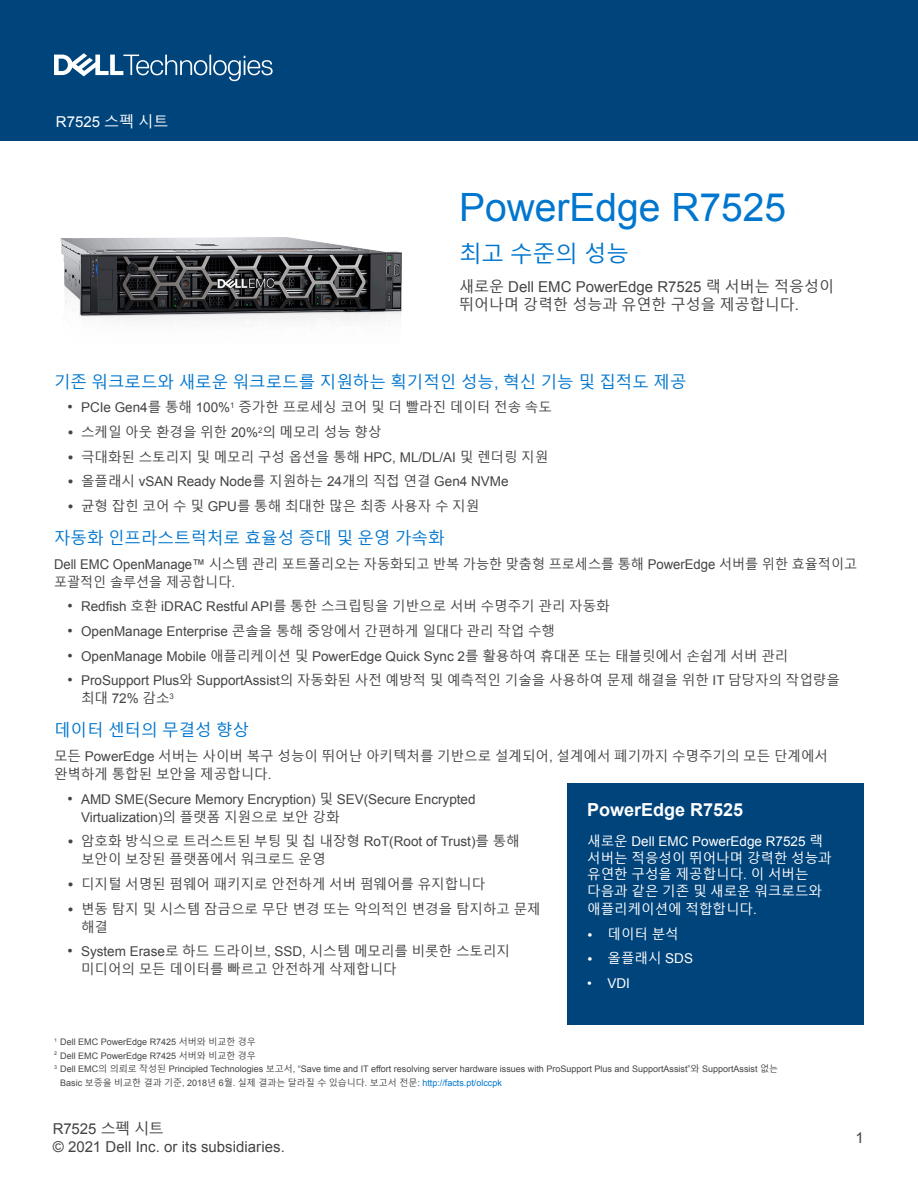
<style>
.page{position:relative;width:918px;height:1188px;background:#fff}
.page>*{position:absolute;margin:0;border:0;box-sizing:border-box;transform-origin:0 0}
.Document_Headline{font:39px "Arial";color:#0076ce}
.Document_Headline-2{font:22.5px "Malgun Gothic";color:#0076ce}
.Body_copy_Dell_Dark{font:700 18px "Arial";color:#fff}
.Body_Headline{font:16.5px "Malgun Gothic";color:#0076ce}
.Body_Text{font:16.5px "Malgun Gothic";color:#0076ce}
.Body_copy_Dell_Dark-2{font:15px/18px "Malgun Gothic";color:#444}
.t1{font:15px/18px "Arial";color:#444}
.t2{font:15px "Arial";color:#fff}
.Body_Text-2{font:13.5px/18px "Malgun Gothic";color:#444}
.t3{font:13.5px/18px "Arial";color:#444}
.Body_Text-3{font:13.5px/16.5px "Malgun Gothic";color:#fff}
.Bullet_Text{font:13.5px/18px "Malgun Gothic";color:#444}
.t4{font:13.5px "Arial";color:#fff}
.Table_Text{font:9px/13.5px "Arial";color:#444}
.Table_Text-2{font:5.25px "Arial";color:#444}
.s1{font-family:"Malgun Gothic"}
.s2{font-family:"Arial"}
.s3{font-family:"Arial";font-size:15px}
.s4{font-size:15px}
.s5{font-family:"Malgun Gothic";font-size:15px}
.s6{color:#0076ce}
</style>
<div class="page">
<div style="left:0;top:0;width:918px;height:141px;background:#00447c"></div>
<svg style="left:54px;top:53px;width:219px;height:28px"></svg>
<div style="left:567px;top:783px;width:297px;height:242px;background:#00447c"></div>
<img style="left:60px;top:237px;width:342px;height:83px">
<p class="t2" style="left:56px;top:112px;width:114px">R7525 <span class="s1">스펙 시트</span></p>
<p class="Document_Headline" style="left:459px;top:181px;width:329px">PowerEdge R7525</p>
<p class="Document_Headline-2" style="left:459px;top:241px;width:172px">최고 수준의 성능</p>
<p class="Body_copy_Dell_Dark-2" style="left:459px;top:278px;width:377px">새로운 <span class="s2">Dell EMC PowerEdge R7525</span> 랙 서버는 적응성이 뛰어나며 강력한 성능과 유연한 구성을 제공합니다<span class="s2">.</span></p>
<p class="Body_Headline" style="left:54px;top:372px;width:634px">기존 워크로드와 새로운 워크로드를 지원하는 획기적인 성능<span class="s2">,</span> 혁신 기능 및 집적도 제공</p>
<p class="Body_Text-2" style="left:68px;top:399px;width:486px"><span class="s3">•</span> <span class="s2">PCIe Gen4</span>를 통해 <span class="s2">100%</span><sup>1</sup> 증가한 프로세싱 코어 및 더 빨라진 데이터 전송 속도</p>
<p class="Body_Text-2" style="left:68px;top:424px;width:316px"><span class="s4">•</span> 스케일 아웃 환경을 위한 <span class="s2">20%</span><sup>2</sup>의 메모리 성능 향상</p>
<p class="Body_Text-2" style="left:68px;top:448px;width:482px"><span class="s4">•</span> 극대화된 스토리지 및 메모리 구성 옵션을 통해 <span class="s2">HPC, ML/DL/AI</span> 및 렌더링 지원</p>
<p class="t3" style="left:68px;top:473px;width:443px"><span class="s5">•</span> <span class="s1">올플래시</span> vSAN Ready Node<span class="s1">를 지원하는</span> 24<span class="s1">개의 직접 연결</span> Gen4 NVMe</p>
<p class="Body_Text-2" style="left:68px;top:498px;width:413px"><span class="s4">•</span> 균형 잡힌 코어 수 및 <span class="s2">GPU</span>를 통해 최대한 많은 최종 사용자 수 지원</p>
<p class="Body_Text" style="left:54px;top:529px;width:392px">자동화 인프라스트럭처로 효율성 증대 및 운영 가속화</p>
<p class="Body_Text-2" style="left:54px;top:555px;width:805px"><span class="s2">Dell EMC OpenManage™</span> 시스템 관리 포트폴리오는 자동화되고 반복 가능한 맞춤형 프로세스를 통해 <span class="s2">PowerEdge</span> 서버를 위한 효율적이고 포괄적인 솔루션을 제공합니다<span class="s2">.</span></p>
<p class="Body_Text-2" style="left:68px;top:598px;width:544px"><span class="s3">•</span> <span class="s2">Redfish</span> 호환 <span class="s2">iDRAC Restful API</span>를 통한 스크립팅을 기반으로 서버 수명주기 관리 자동화</p>
<p class="Body_Text-2" style="left:68px;top:622px;width:489px"><span class="s3">•</span> <span class="s2">OpenManage Enterprise</span> 콘솔을 통해 중앙에서 간편하게 일대다 관리 작업 수행</p>
<p class="t3" style="left:68px;top:647px;width:722px"><span class="s4">•</span> OpenManage Mobile <span class="s1">애플리케이션 및</span> PowerEdge Quick Sync 2<span class="s1">를 활용하여 휴대폰 또는 태블릿에서 손쉽게 서버 관리</span></p>
<p class="Body_Text-2" style="left:81px;top:672px;width:760px;text-indent:-14px"><span class="s3">•</span> <span class="s2">ProSupport Plus</span>와 <span class="s2">SupportAssist</span>의 자동화된 사전 예방적 및 예측적인 기술을 사용하여 문제 해결을 위한 <span class="s2">IT</span> 담당자의 작업량을 최대 <span class="s2">72%</span> 감소<sup>3</sup></p>
<p class="Body_Text" style="left:54px;top:721px;width:197px">데이터 센터의 무결성 향상</p>
<p class="Bullet_Text" style="left:54px;top:747px;width:776px">모든 <span class="s2">PowerEdge</span> 서버는 사이버 복구 성능이 뛰어난 아키텍처를 기반으로 설계되어<span class="s2">,</span> 설계에서 폐기까지 수명주기의 모든 단계에서 완벽하게 통합된 보안을 제공합니다<span class="s2">.</span></p>
<p class="t3" style="left:81px;top:790px;width:396px;text-indent:-14px"><span class="s4">•</span> AMD SME(Secure Memory Encryption) <span class="s1">및</span> SEV(Secure Encrypted<br>Virtualization)<span class="s1">의 플랫폼 지원으로 보안 강화</span></p>
<p class="Body_Text-2" style="left:81px;top:833px;width:440px;text-indent:-14px"><span class="s4">•</span> 암호화 방식으로 트러스트된 부팅 및 칩 내장형 <span class="s2">RoT(Root of Trust)</span>를 통해 보안이 보장된 플랫폼에서 워크로드 운영</p>
<p class="Body_Text-2" style="left:68px;top:875px;width:419px"><span class="s4">•</span> 디지털 서명된 펌웨어 패키지로 안전하게 서버 펌웨어를 유지합니다</p>
<p class="Body_Text-2" style="left:81px;top:900px;width:461px;text-indent:-14px"><span class="s4">•</span> 변동 탐지 및 시스템 잠금으로 무단 변경 또는 악의적인 변경을 탐지하고 문제 해결</p>
<p class="Body_Text-2" style="left:81px;top:943px;width:431px;text-indent:-14px"><span class="s3">•</span> <span class="s2">System Erase</span>로 하드 드라이브<span class="s2">, SSD,</span> 시스템 메모리를 비롯한 스토리지 미디어의 모든 데이터를 빠르고 안전하게 삭제합니다</p>
<p class="Body_copy_Dell_Dark" style="left:587px;top:798px;width:158px">PowerEdge R7525</p>
<p class="Body_Text-3" style="left:587px;top:833px;width:246px">새로운 <span class="s2">Dell EMC PowerEdge R7525</span> 랙 서버는 적응성이 뛰어나며 강력한 성능과 유연한 구성을 제공합니다<span class="s2">.</span> 이 서버는 다음과 같은 기존 및 새로운 워크로드와</p>
<p class="Body_Text-3" style="left:587px;top:901px;width:171px">애플리케이션에 적합합니다<span class="s2">.</span></p>
<p class="Body_Text-3" style="left:587px;top:926px;width:93px">• 데이터 분석</p>
<p class="Body_Text-3" style="left:587px;top:950px;width:107px">• 올플래시 <span class="s2">SDS</span></p>
<p class="t4" style="left:587px;top:975px;width:44px">• VDI</p>
<p class="Table_Text" style="left:60px;top:1035px;width:197px">Dell EMC PowerEdge R7425 <span class="s1">서버와 비교한 경우</span></p>
<p class="Table_Text" style="left:60px;top:1049px;width:197px">Dell EMC PowerEdge R7425 <span class="s1">서버와 비교한 경우</span></p>
<p class="Table_Text" style="left:60px;top:1062px;width:719px">Dell EMC<span class="s1">의 의뢰로 작성된</span> Principled Technologies <span class="s1">보고서</span>, “Save time and IT effort resolving server hardware issues with ProSupport Plus and SupportAssist”<span class="s1">와</span> SupportAssist <span class="s1">없는<br></span>Basic <span class="s1">보증을 비교한 결과 기준</span>, 2018<span class="s1">년</span> 6<span class="s1">월</span>. <span class="s1">실제 결과는 달라질 수 있습니다</span>. <span class="s1">보고서 전문</span>: <span class="s6">http://facts.pt/olccpk</span></p>
<p class="Table_Text-2" style="left:54px;top:1037px;width:4px">1</p>
<p class="Table_Text-2" style="left:54px;top:1050px;width:4px">2</p>
<p class="Table_Text-2" style="left:54px;top:1064px;width:4px">3</p>
<p class="t1" style="left:53px;top:1120px;width:233px">R7525 <span class="s1">스펙 시트<br></span>© 2021 Dell Inc. or its subsidiaries.</p>
<p class="t1" style="left:856px;top:1129px;width:10px">1</p>
</div>
